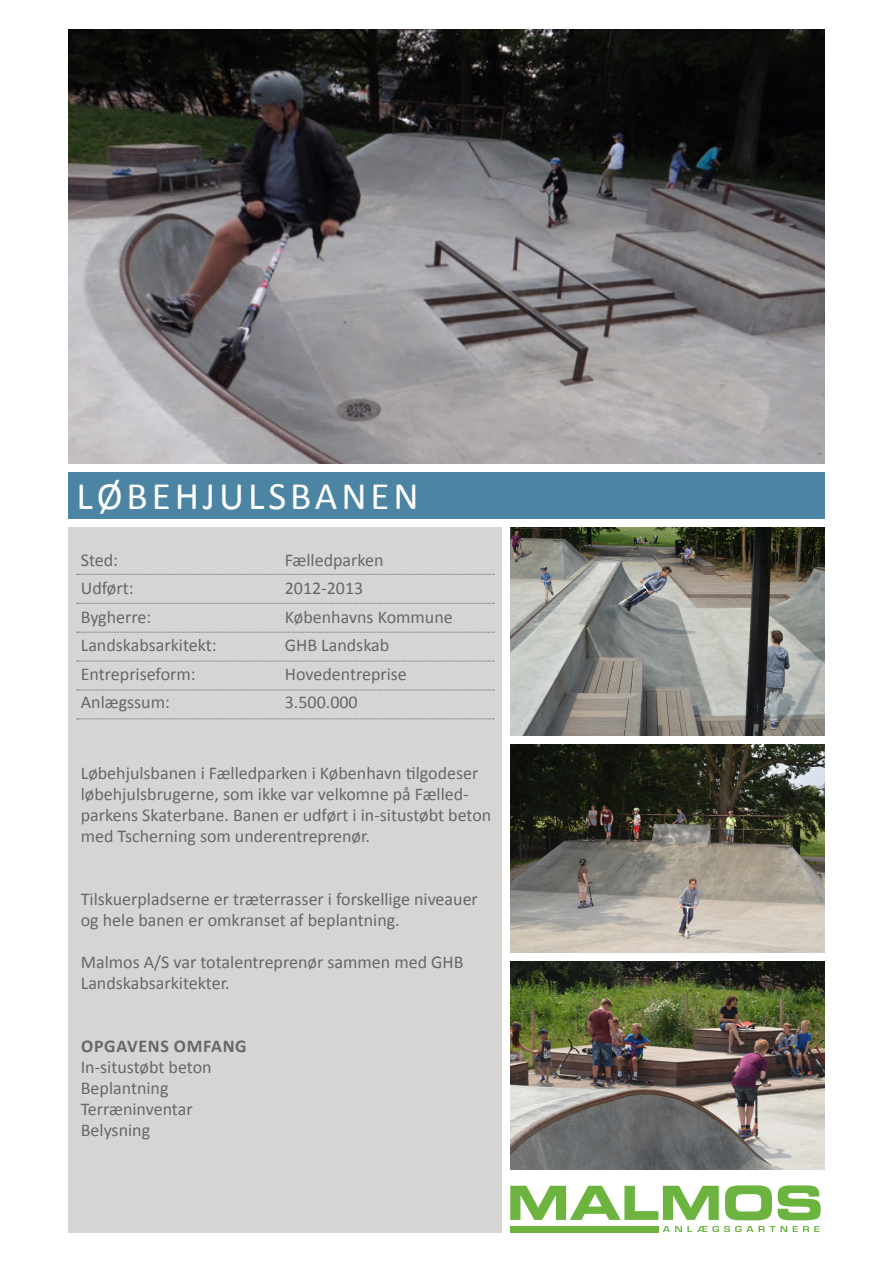
<style>
.page{position:relative;width:893px;height:1263px;background:#fff}
.page>*{position:absolute;margin:0;border:0;box-sizing:border-box;transform-origin:0 0}
.t1{font:39px "Calibri";letter-spacing:.1em;color:#fff}
.t2{font:18px/21px "Calibri";color:#676767}
.t3{font:700 18px "Calibri";letter-spacing:.04em;color:#676767}
</style>
<div class="page">
<img style="left:68px;top:30px;width:757px;height:433px">
<img style="left:510px;top:527px;width:315px;height:209px">
<img style="left:510px;top:961px;width:315px;height:208px">
<img style="left:510px;top:744px;width:315px;height:208px">
<div style="left:510px;top:1226px;width:148px;height:6px;background:#6cb43f"></div>
<svg style="left:510px;top:1186px;width:209px;height:34px"></svg>
<svg style="left:725px;top:1185px;width:47px;height:35px"></svg>
<svg style="left:778px;top:1185px;width:43px;height:35px"></svg>
<svg style="left:663px;top:1226px;width:124px;height:6px"></svg>
<svg style="left:793px;top:1226px;width:26px;height:6px"></svg>
<div style="left:68px;top:527px;width:434px;height:706px;background:#d7d5d3"></div>
<div style="left:68px;top:472px;width:757px;height:47px;background:#4c85a4"></div>
<svg style="left:77px;top:574px;width:417px;height:1px"></svg>
<svg style="left:77px;top:603px;width:417px;height:1px"></svg>
<svg style="left:77px;top:632px;width:417px;height:1px"></svg>
<svg style="left:77px;top:661px;width:417px;height:1px"></svg>
<svg style="left:77px;top:690px;width:417px;height:1px"></svg>
<svg style="left:77px;top:719px;width:417px;height:1px"></svg>
<p class="t1" style="left:77px;top:469px;width:344px">LØBEHJULSBANEN</p>
<p class="t2" style="left:81px;top:549px;width:39px">Sted:</p>
<p class="t2" style="left:285px;top:549px;width:100px">Fælledparken</p>
<p class="t2" style="left:81px;top:577px;width:54px">Udført:</p>
<p class="t2" style="left:285px;top:577px;width:80px">2012-2013</p>
<p class="t2" style="left:81px;top:606px;width:72px">Bygherre:</p>
<p class="t2" style="left:285px;top:606px;width:170px">Københavns Kommune</p>
<p class="t2" style="left:81px;top:634px;width:138px">Landskabsarkitekt:</p>
<p class="t2" style="left:285px;top:634px;width:106px">GHB Landskab</p>
<p class="t2" style="left:81px;top:663px;width:116px">Entrepriseform:</p>
<p class="t2" style="left:285px;top:663px;width:124px">Hovedentreprise</p>
<p class="t2" style="left:81px;top:691px;width:91px">Anlægssum:</p>
<p class="t2" style="left:285px;top:691px;width:74px">3.500.000</p>
<p class="t2" style="left:81px;top:762px;width:399px">Løbehjulsbanen i Fælledparken i København tilgodeser</p>
<p class="t2" style="left:81px;top:783px;width:412px">løbehjulsbrugerne, som ikke var velkomne på Fælled&shy;parkens Skaterbane. Banen er udført i in-situstøbt beton med Tscherning som underentreprenør.</p>
<p class="t2" style="left:81px;top:888px;width:399px">Tilskuerpladserne er træterrasser i forskellige niveauer og hele banen er omkranset af beplantning.</p>
<p class="t2" style="left:81px;top:951px;width:384px">Malmos A/S var totalentreprenør sammen med GHB<br>Landskabsarkitekter.</p>
<p class="t3" style="left:81px;top:1033px;width:167px">OPGAVENS OMFANG</p>
<p class="t2" style="left:81px;top:1056px;width:132px">In-situstøbt beton</p>
<p class="t2" style="left:81px;top:1077px;width:89px">Beplantning</p>
<p class="t2" style="left:81px;top:1098px;width:113px">Terræninventar</p>
<p class="t2" style="left:81px;top:1119px;width:71px">Belysning</p>
</div>
